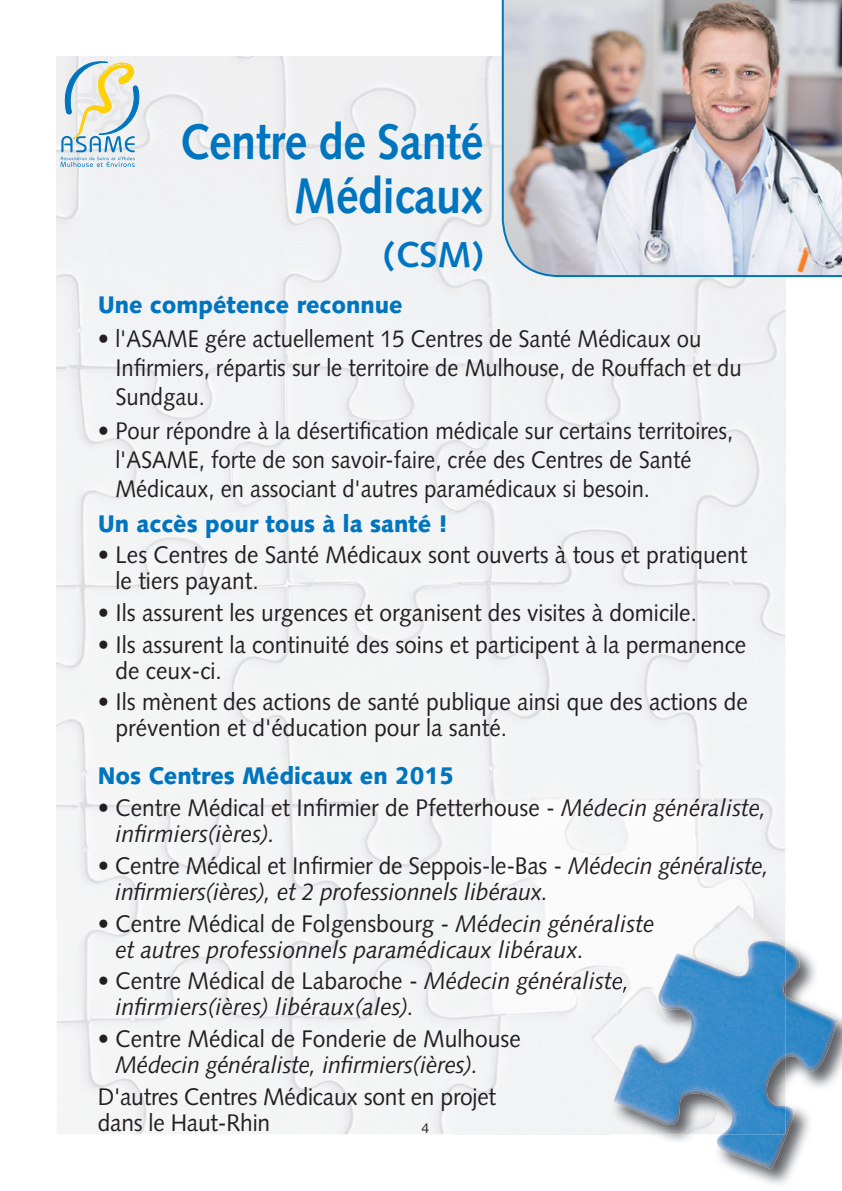
<style>
.page{position:relative;width:842px;height:1191px;background:#fff}
.page>*{position:absolute;margin:0;border:0;box-sizing:border-box;transform-origin:0 0}
.t1{font:700 50px/54px "Syntax";letter-spacing:-.01em;color:#0075bf;text-align:right;scale:.9 1}
.t2{font:700 36px "Syntax";color:#0075bf}
.t3{font:24px/26px "Syntax";color:#231f20;scale:.95 1}
.t4{font:italic 24px/26px "Syntax";letter-spacing:-.01em;color:#231f20;scale:.95 1}
.t5{font:900 24px "Syntax";color:#0075bf;scale:.95 1}
.t6{font:14px "Syntax";color:#231f20}
.s1{font-style:italic}
.s2{font-style:normal}
</style>
<div class="page">
<div style="left:57px;top:57px;width:397px;height:1077px;background:#f3f4f4"></div>
<img style="left:454px;top:57px;width:331px;height:914px">
<div style="left:454px;top:995px;width:156px;height:139px;background:#f2f3f4"></div>
<img style="left:456px;top:913px;width:198px;height:24px">
<div style="left:424px;top:971px;width:186px;height:24px;background:#f5f5f6"></div>
<svg style="left:60px;top:61px;width:79px;height:106px"></svg>
<img style="left:653px;top:941px;width:189px;height:243px">
<img style="left:610px;top:937px;width:175px;height:197px">
<img style="left:610px;top:971px;width:3px;height:24px">
<img style="left:785px;top:946px;width:52px;height:125px">
<img style="left:613px;top:940px;width:172px;height:194px">
<img style="left:501px;top:0;width:341px;height:278px">
<h1 class="t1" style="left:180px;top:115px;width:339px">Centre de Santé<br>Médicaux</h1>
<h2 class="t2" style="left:383px;top:234px;width:101px">(CSM)</h2>
<p class="t5" style="left:98px;top:290px;width:322px">Une compétence reconnue</p>
<p class="t3" style="left:115px;top:325px;width:661px;line-height:28.8px;text-indent:-18px">• l'ASAME gére actuellement 15 Centres de Santé Médicaux ou<br>Infirmiers, répartis sur le territoire de Mulhouse, de Rouffach et du<br>Sundgau.</p>
<p class="t3" style="left:115px;top:417px;width:652px;line-height:28.8px;text-indent:-18px">• Pour répondre à la désertification médicale sur certains territoires, l'ASAME, forte de son savoir-faire, crée des Centres de Santé<br>Médicaux, en associant d'autres paramédicaux si besoin.</p>
<p class="t5" style="left:98px;top:509px;width:370px">Un accès pour tous à la santé !</p>
<p class="t3" style="left:116px;top:542px;width:667px;text-indent:-18px">• Les Centres de Santé Médicaux sont ouverts à tous et pratiquent le tiers payant.</p>
<p class="t3" style="left:98px;top:599px;width:632px">• Ils assurent les urgences et organisent des visites à domicile.</p>
<p class="t3" style="left:116px;top:631px;width:665px;text-indent:-18px">• Ils assurent la continuité des soins et participent à la permanence de ceux-ci.</p>
<p class="t3" style="left:116px;top:689px;width:667px;text-indent:-18px">• Ils mènent des actions de santé publique ainsi que des actions de prévention et d'éducation pour la santé.</p>
<p class="t5" style="left:98px;top:762px;width:377px">Nos Centres Médicaux en 2015</p>
<p class="t3" style="left:116px;top:795px;width:687px;text-indent:-18px">• Centre Médical et Infirmier de Pfetterhouse - <span class="s1">Médecin généraliste, infirmiers(ières).</span></p>
<p class="t4" style="left:115px;top:852px;width:690px;text-indent:-18px"><span class="s2">• Centre Médical et Infirmier de Seppois-le-Bas -</span> Médecin généraliste, infirmiers(ières), et 2 professionnels libéraux.</p>
<p class="t4" style="left:116px;top:910px;width:569px;text-indent:-18px"><span class="s2">• Centre Médical de Folgensbourg -</span> Médecin généraliste et autres professionnels paramédicaux libéraux.</p>
<p class="t4" style="left:116px;top:968px;width:542px;text-indent:-18px"><span class="s2">• Centre Médical de Labaroche -</span> Médecin généraliste, infirmiers(ières) libéraux(ales).</p>
<p class="t3" style="left:98px;top:1025px;width:447px">• Centre Médical de Fonderie de Mulhouse</p>
<p class="t4" style="left:116px;top:1051px;width:383px">Médecin généraliste, infirmiers(ières).</p>
<p class="t3" style="left:98px;top:1083px;width:421px">D'autres Centres Médicaux sont en projet dans le Haut-Rhin</p>
<p class="t6" style="left:421px;top:1120px;width:9px">4</p>
</div>
